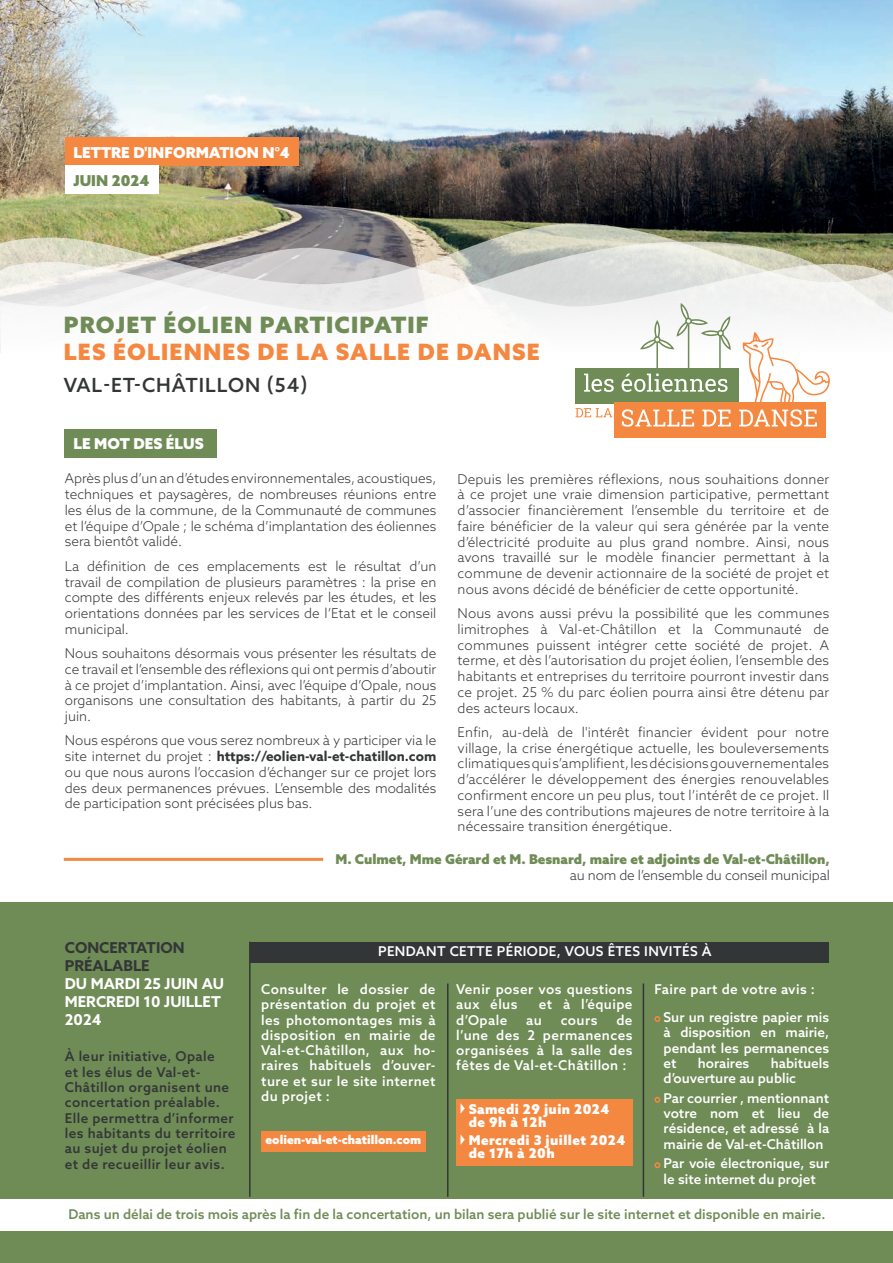
<style>
.page{position:relative;width:893px;height:1263px;background:#fff}
.page>*{position:absolute;margin:0;border:0;box-sizing:border-box;transform-origin:0 0}
.t1{font:900 22.5px/27px "Azo Sans";letter-spacing:.05em;color:#f58841}
.t2{font:500 19.5px "Azo Sans";letter-spacing:.05em;color:#333637}
.TITRE{font:700 15px/18px "Azo Sans";color:#fff}
.t3{font:900 15px "Azo Sans";color:#fff}
.t4{font:900 15px "Azo Sans";color:#6f8b56}
.t5{font:300 13.5px/15.8px "Azo Sans";color:#333637;text-align:justify}
.t6{font:500 13.5px/15.3px "Azo Sans";letter-spacing:.005em;color:#fff;text-align:justify}
.t7{font:500 13.5px/15.3px "Azo Sans";letter-spacing:.03em;color:#333637}
.t8{font:500 13.5px "Azo Sans";color:#6f8b56}
.t9{font:500 13.5px/15.3px "Azo Sans";letter-spacing:.03em;color:#fff}
.t10{font:900 13.5px "Azo Sans";color:#6f8b56}
.t11{font:900 13.5px/13.5px "Azo Sans";letter-spacing:.03em;color:#fff}
.t12{font:900 12px "Azo Sans";color:#fff}
.s1{color:#6f8b56}
.s2{font-weight:700}
.s3{color:#333637}
</style>
<div class="page">
<img style="left:0;top:0;width:893px;height:223px">
<svg style="left:0;top:223px;width:893px;height:175px"></svg>
<div style="left:1px;top:293px;width:892px;height:63px;background:#fff"></div>
<div style="left:65px;top:429px;width:152px;height:28px;background:#6f8b56"></div>
<div style="left:65px;top:138px;width:233px;height:28px;background:#f58841"></div>
<div style="left:65px;top:166px;width:93px;height:28px;background:#fff"></div>
<hr style="left:64px;top:858px;width:259px;height:3px;background:#f58841">
<div style="left:0;top:902px;width:893px;height:361px;background:#6f8b56"></div>
<div style="left:250px;top:942px;width:578px;height:21px;background:#333637"></div>
<div style="left:261px;top:1131px;width:164px;height:20px;background:#f58841"></div>
<div style="left:456px;top:1099px;width:176px;height:35px;background:#f58841"></div>
<div style="left:456px;top:1130px;width:176px;height:36px;background:#f58841"></div>
<svg style="left:460px;top:1103px;width:5px;height:11px"></svg>
<svg style="left:460px;top:1134px;width:5px;height:11px"></svg>
<svg style="left:654px;top:1016px;width:6px;height:6px"></svg>
<svg style="left:654px;top:1097px;width:6px;height:6px"></svg>
<svg style="left:654px;top:1162px;width:6px;height:6px"></svg>
<div style="left:0;top:1199px;width:893px;height:31px;background:#fff"></div>
<hr style="left:249px;top:942px;width:2px;height:255px;background:#333637">
<hr style="left:447px;top:983px;width:1px;height:214px;background:#333637">
<hr style="left:643px;top:983px;width:1px;height:214px;background:#333637">
<hr style="left:656px;top:341px;width:2px;height:34px;background:#6f8b56">
<hr style="left:688px;top:324px;width:1px;height:55px;background:#6f8b56">
<hr style="left:719px;top:335px;width:2px;height:44px;background:#6f8b56">
<div style="left:576px;top:368px;width:163px;height:35px;background:#6f8b56"></div>
<div style="left:615px;top:402px;width:211px;height:35px;background:#f58841"></div>
<svg style="left:584px;top:374px;width:30px;height:18px"></svg>
<svg style="left:622px;top:374px;width:106px;height:18px"></svg>
<svg style="left:622px;top:409px;width:72px;height:18px"></svg>
<svg style="left:702px;top:410px;width:29px;height:16px"></svg>
<svg style="left:739px;top:332px;width:91px;height:95px"></svg>
<svg style="left:575px;top:408px;width:37px;height:9px"></svg>
<svg style="left:640px;top:303px;width:91px;height:47px"></svg>
<p class="t3" style="left:73px;top:142px;width:218px">LETTRE D'INFORMATION N°4</p>
<p class="t4" style="left:73px;top:170px;width:78px">JUIN 2024</p>
<p class="t1" style="left:64px;top:311px;width:477px"><span class="s1">PROJET ÉOLIEN PARTICIPATIF<br></span>LES ÉOLIENNES DE LA SALLE DE DANSE</p>
<p class="t2" style="left:64px;top:372px;width:245px">VAL-ET-CHÂTILLON (54)</p>
<p class="t3" style="left:73px;top:433px;width:132px">LE MOT DES ÉLUS</p>
<p class="t5" style="left:65px;top:471px;width:373px">Après plus d’un an d’études environnementales, acoustiques, techniques et paysagères, de nombreuses réunions entre les élus de la commune, de la Communauté de communes et l’équipe d’Opale ; le schéma d’implantation des éoliennes sera bientôt validé.</p>
<p class="t5" style="left:65px;top:558px;width:373px">La définition de ces emplacements est le résultat d’un travail de compilation de plusieurs paramètres : la prise en compte des différents enjeux relevés par les études, et les orientations données par les services de l’Etat et le conseil municipal.</p>
<p class="t5" style="left:65px;top:645px;width:373px">Nous souhaitons désormais vous présenter les résultats de ce travail et l’ensemble des réflexions qui ont permis d’aboutir à ce projet d’implantation. Ainsi, avec l’équipe d’Opale, nous organisons une consultation des habitants, à partir du 25 juin.</p>
<p class="t5" style="left:65px;top:732px;width:373px">Nous espérons que vous serez nombreux à y participer via le site internet du projet : <span class="s2">https://eolien-val-et-chatillon.com </span>ou que nous aurons l’occasion d’échanger sur ce projet lors des deux permanences prévues. L’ensemble des modalités de participation sont précisées plus bas.</p>
<p class="t5" style="left:458px;top:471px;width:373px">Depuis les premières réflexions, nous souhaitions donner à ce projet une vraie dimension participative, permettant d’associer financièrement l’ensemble du territoire et de faire bénéficier de la valeur qui sera générée par la vente d’électricité produite au plus grand nombre. Ainsi, nous avons travaillé sur le modèle financier permettant à la commune de devenir actionnaire de la société de projet et nous avons décidé de bénéficier de cette opportunité.</p>
<p class="t5" style="left:458px;top:605px;width:373px">Nous avons aussi prévu la possibilité que les communes limitrophes à Val-et-Châtillon et la Communauté de communes puissent intégrer cette société de projet. A terme, et dès l’autorisation du projet éolien, l’ensemble des habitants et entreprises du territoire pourront investir dans ce projet. 25 % du parc éolien pourra ainsi être détenu par des acteurs locaux.</p>
<p class="t5" style="left:458px;top:724px;width:373px">Enfin, au-delà de l'intérêt financier évident pour notre village, la crise énergétique actuelle, les bouleversements climatiques qui s’amplifient, les décisions gouvernementales d’accélérer le développement des énergies renouvelables confirment encore un peu plus, tout l’intérêt de ce projet. Il sera l’une des contributions majeures de notre territoire à la nécessaire transition énergétique.</p>
<p class="t10" style="left:335px;top:850px;width:496px">M. Culmet, Mme Gérard et M. Besnard, maire et adjoints de Val-et-Châtillon,</p>
<p class="t5" style="left:570px;top:867px;width:262px">au nom de l’ensemble du conseil municipal</p>
<p class="TITRE" style="left:65px;top:939px;width:161px"><span class="s3">CONCERTATION<br>PRÉALABLE<br></span>DU MARDI 25 JUIN AU<br>MERCREDI 10 JUILLET<br>2024</p>
<p class="t7" style="left:65px;top:1049px;width:172px">À leur initiative, Opale<br>et les élus de Val-et-<br>Châtillon organisent une concertation préalable.<br>Elle permettra d’informer les habitants du territoire au sujet du projet éolien et de recueillir leur avis.</p>
<p class="t9" style="left:378px;top:944px;width:335px">PENDANT CETTE PÉRIODE, VOUS ÊTES INVITÉS À</p>
<p class="t6" style="left:261px;top:981px;width:176px">Consulter le dossier de présentation du projet et les photomontages mis à disposition en mairie de Val-et-Châtillon, aux ho&shy;raires habituels d’ouver&shy;ture et sur le site internet du projet :</p>
<p class="t12" style="left:265px;top:1132px;width:157px">eolien-val-et-chatillon.com</p>
<p class="t9" style="left:654px;top:981px;width:162px">Faire part de votre avis :</p>
<p class="t6" style="left:664px;top:1009px;width:167px">Sur un registre papier mis à disposition en mairie, pendant les permanences et</p>
<p class="t9" style="left:456px;top:981px;width:178px">Venir poser vos questions aux élus</p>
<p class="t9" style="left:539px;top:996px;width:95px">et à l’équipe</p>
<p class="t6" style="left:456px;top:1012px;width:178px;text-indent:160px">de l’une des 2 permanences organisées à la salle des fêtes de Val-et-Châtillon :</p>
<p class="t11" style="left:469px;top:1102px;width:142px">Samedi 29 juin 2024 de 9h à 12h</p>
<p class="t11" style="left:469px;top:1133px;width:158px">Mercredi 3 juillet 2024 de 17h à 20h</p>
<p class="t6" style="left:456px;top:1012px;width:53px">d’Opale</p>
<p class="t6" style="left:526px;top:1012px;width:17px">au</p>
<p class="t6" style="left:561px;top:1012px;width:38px">cours</p>
<p class="t6" style="left:664px;top:1055px;width:167px;text-indent:107px">habituels d’ouverture au public</p>
<p class="t6" style="left:664px;top:1090px;width:167px">Par courrier , mentionnant votre nom et lieu de résidence, et adressé à la mairie de Val-et-Châtillon</p>
<p class="t6" style="left:664px;top:1155px;width:167px">Par voie électronique, sur le site internet du projet</p>
<p class="t8" style="left:68px;top:1205px;width:759px">Dans un délai de trois mois après la fin de la concertation, un bilan sera publié sur le site internet et disponible en mairie.</p>
<p class="t6" style="left:698px;top:1055px;width:53px">horaires</p>
</div>
